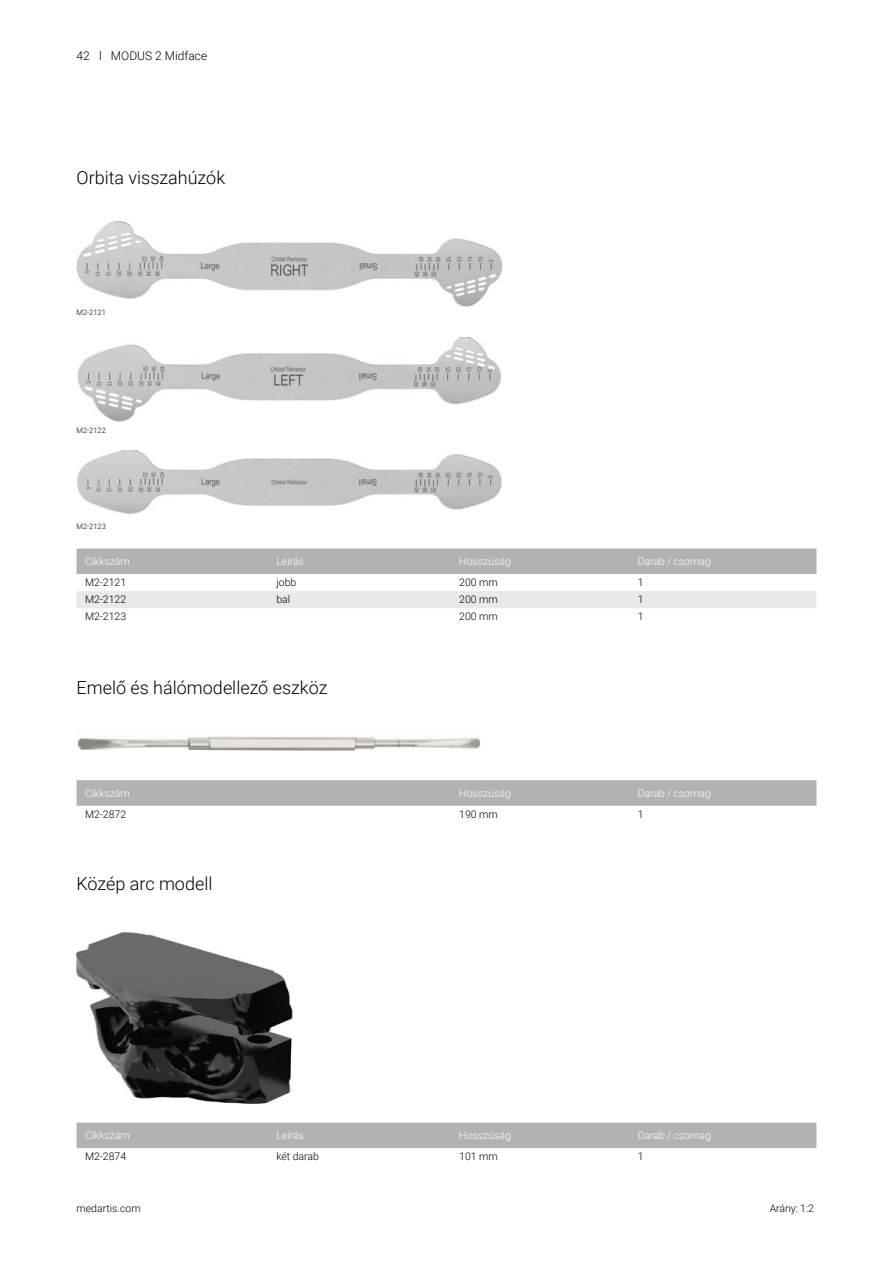
<style>
.page{position:relative;width:893px;height:1263px;background:#fff}
.page>*{position:absolute;margin:0;border:0;box-sizing:border-box;transform-origin:0 0}
.t1{font:300 18px "Roboto";color:#000}
.t2{font:300 12px "Roboto";color:#000}
.t3{font:300 10.5px "Roboto";color:#000}
.t4{font:300 10.5px "Roboto";color:#fff}
.t5{font:300 7.5px "Roboto";color:#000}
</style>
<div class="page">
<div style="left:77px;top:549px;width:739px;height:25px;background:#b3b2b2"></div>
<div style="left:77px;top:591px;width:739px;height:17px;background:#e9e9e9"></div>
<svg style="left:77px;top:780px;width:739px;height:26px;background:#b4b3b3"></svg>
<div style="left:77px;top:1123px;width:739px;height:25px;background:#b3b2b2"></div>
<img style="left:77px;top:736px;width:403px;height:15px">
<img style="left:77px;top:932px;width:216px;height:172px">
<img style="left:77px;top:221px;width:425px;height:85px">
<img style="left:77px;top:337px;width:424px;height:85px">
<img style="left:77px;top:450px;width:425px;height:64px">
<p class="t2" style="left:77px;top:47px;width:132px">42 l MODUS 2 Midface</p>
<h1 class="t1" style="left:77px;top:165px;width:150px">Orbita visszahúzók</h1>
<p class="t5" style="left:77px;top:307px;width:31px">M2-2121</p>
<p class="t5" style="left:77px;top:425px;width:31px">M2-2122</p>
<p class="t5" style="left:77px;top:521px;width:31px">M2-2123</p>
<p class="t4" style="left:85px;top:554px;width:46px">Cikkszám</p>
<p class="t4" style="left:276px;top:554px;width:29px">Leírás</p>
<p class="t4" style="left:459px;top:554px;width:53px">Hosszúság</p>
<p class="t4" style="left:638px;top:554px;width:75px">Darab / csomag</p>
<p class="t3" style="left:85px;top:575px;width:43px">M2-2121</p>
<p class="t3" style="left:276px;top:575px;width:21px">jobb</p>
<p class="t3" style="left:459px;top:575px;width:40px">200 mm</p>
<p class="t3" style="left:638px;top:575px;width:7px">1</p>
<p class="t3" style="left:85px;top:592px;width:43px">M2-2122</p>
<p class="t3" style="left:276px;top:592px;width:15px">bal</p>
<p class="t3" style="left:459px;top:592px;width:40px">200 mm</p>
<p class="t3" style="left:638px;top:592px;width:7px">1</p>
<p class="t3" style="left:85px;top:609px;width:43px">M2-2123</p>
<p class="t3" style="left:459px;top:609px;width:40px">200 mm</p>
<p class="t3" style="left:638px;top:609px;width:7px">1</p>
<h1 class="t1" style="left:77px;top:675px;width:252px">Emelő és hálómodellező eszköz</h1>
<p class="t4" style="left:85px;top:786px;width:46px">Cikkszám</p>
<p class="t4" style="left:459px;top:786px;width:53px">Hosszúság</p>
<p class="t4" style="left:638px;top:786px;width:75px">Darab / csomag</p>
<p class="t3" style="left:85px;top:807px;width:43px">M2-2872</p>
<p class="t3" style="left:459px;top:807px;width:40px">190 mm</p>
<p class="t3" style="left:638px;top:807px;width:7px">1</p>
<h1 class="t1" style="left:77px;top:870px;width:137px">Közép arc modell</h1>
<p class="t4" style="left:85px;top:1128px;width:46px">Cikkszám</p>
<p class="t4" style="left:276px;top:1128px;width:29px">Leírás</p>
<p class="t4" style="left:459px;top:1128px;width:53px">Hosszúság</p>
<p class="t4" style="left:638px;top:1128px;width:75px">Darab / csomag</p>
<p class="t3" style="left:85px;top:1149px;width:43px">M2-2874</p>
<p class="t3" style="left:276px;top:1149px;width:44px">két darab</p>
<p class="t3" style="left:459px;top:1149px;width:40px">101 mm</p>
<p class="t3" style="left:638px;top:1149px;width:7px">1</p>
<p class="t3" style="left:77px;top:1201px;width:66px">medartis.com</p>
<p class="t3" style="left:770px;top:1201px;width:46px">Arány: 1:2</p>
</div>
